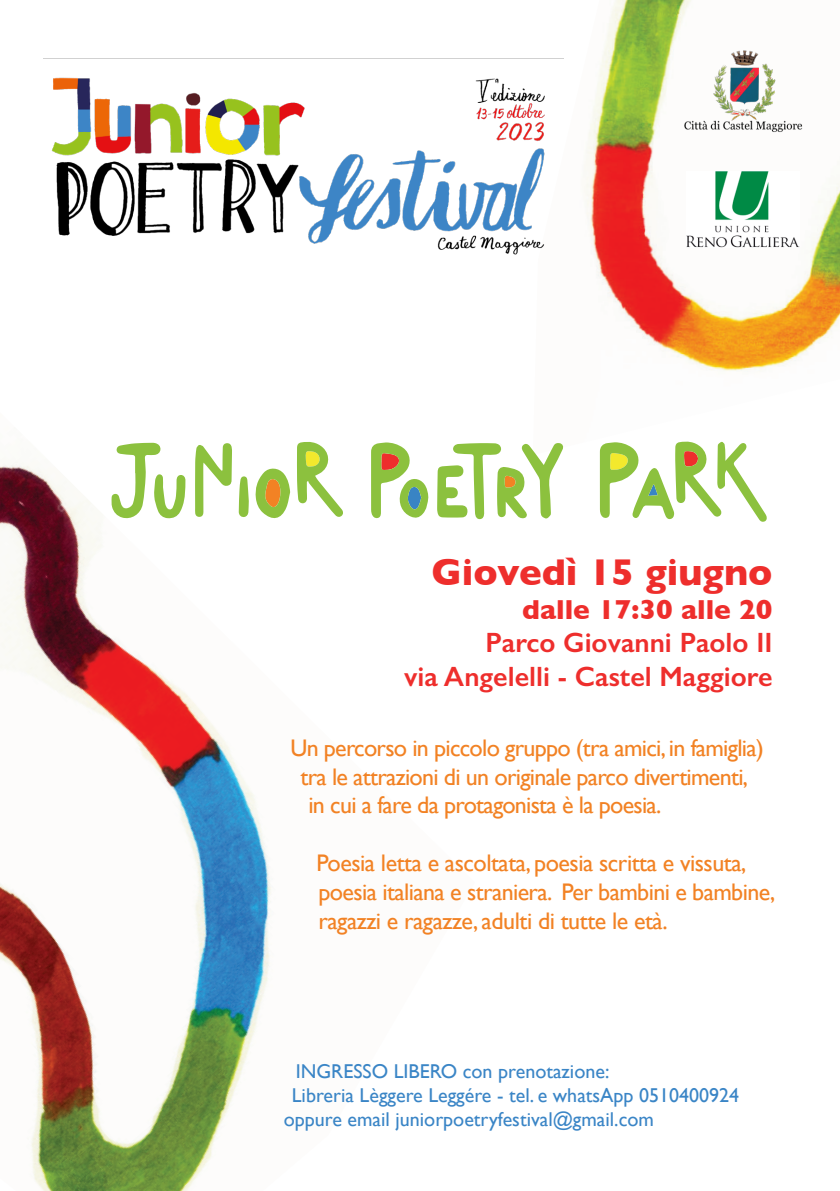
<style>
.page{position:relative;width:840px;height:1191px;background:#fff}
.page>*{position:absolute;margin:0;border:0;box-sizing:border-box;transform-origin:0 0}
.t1{font:700 38px "Gill Sans";color:#ee2e2c}
.t2{font:600 28px/33.6px "Gill Sans";color:#ee2e2c;text-align:right}
.t3{font:700 28px "Gill Sans";color:#ee2e2c}
.t4{font:24px/28.8px "Gill Sans";letter-spacing:-.03em;color:#f28224}
.t5{font:20px "Gill Sans";color:#3a85c6}
</style>
<div class="page">
<img style="left:0;top:442px;width:429px;height:749px">
<img style="left:532px;top:0;width:307px;height:447px">
<img style="left:685px;top:171px;width:114px;height:77px">
<img style="left:682px;top:45px;width:121px;height:87px">
<img style="left:51px;top:59px;width:511px;height:203px">
<svg style="left:297px;top:441px;width:46px;height:76px"></svg>
<svg style="left:599px;top:441px;width:167px;height:81px"></svg>
<svg style="left:437px;top:443px;width:126px;height:76px"></svg>
<svg style="left:111px;top:443px;width:74px;height:77px"></svg>
<svg style="left:371px;top:442px;width:57px;height:76px"></svg>
<svg style="left:195px;top:443px;width:37px;height:74px"></svg>
<svg style="left:238px;top:467px;width:52px;height:54px"></svg>
<h1 class="t1" style="left:431px;top:550px;width:342px">Giovedì 15 giugno</h1>
<p class="t3" style="left:522px;top:593px;width:252px">dalle 17:30 alle 20</p>
<p class="t2" style="left:404px;top:626px;width:370px">Parco Giovanni Paolo II<br>via Angelelli - Castel Maggiore</p>
<p class="t4" style="left:290px;top:733px;width:474px">Un percorso in piccolo gruppo (tra amici, in famiglia)</p>
<p class="t4" style="left:300px;top:762px;width:449px">tra le attrazioni di un originale parco divertimenti,</p>
<p class="t4" style="left:308px;top:790px;width:354px">in cui a fare da protagonista è la poesia.</p>
<p class="t4" style="left:316px;top:848px;width:460px">Poesia letta e ascoltata, poesia scritta e vissuta, poesia italiana e straniera. Per bambini e bambine, ragazzi e ragazze, adulti di tutte le età.</p>
<p class="t5" style="left:296px;top:1059px;width:315px">INGRESSO LIBERO con prenotazione:</p>
<p class="t5" style="left:292px;top:1083px;width:448px">Libreria Lèggere Leggére - tel. e whatsApp 0510400924</p>
<p class="t5" style="left:284px;top:1107px;width:371px">oppure email juniorpoetryfestival@gmail.com</p>
</div>
